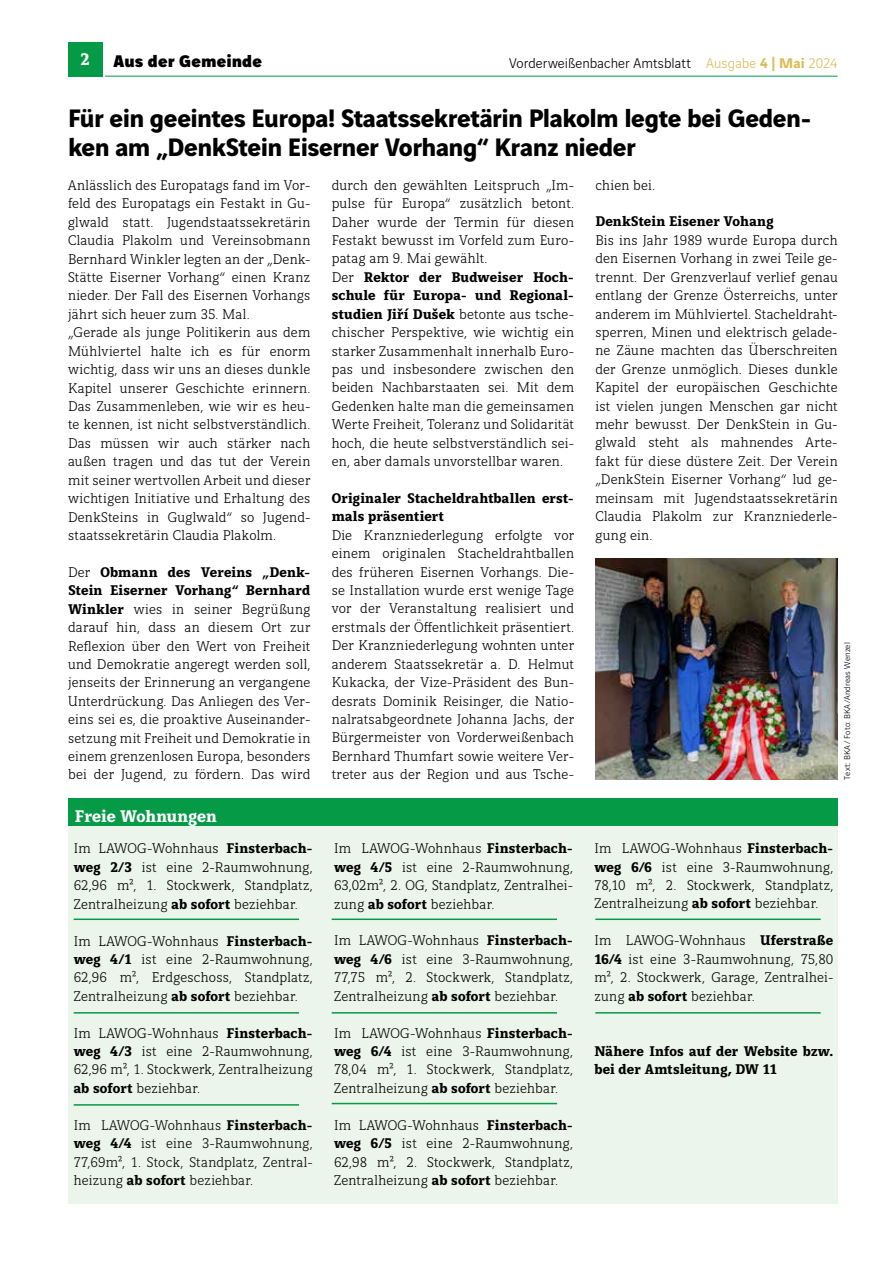
<style>
.page{position:relative;width:893px;height:1263px;background:#fff}
.page>*{position:absolute;margin:0;border:0;box-sizing:border-box;transform-origin:0 0}
.t1{font:700 27px/28.5px "Vinci Sans";letter-spacing:-.02em;color:#000}
.t2{font:700 18px "Vinci Serif";letter-spacing:-.005em;color:#fff}
.t3{font:900 18px "Vinci Sans";letter-spacing:.005em;color:#000}
.t4{font:300 15px/18.5px "Vinci Serif";letter-spacing:.015em;color:#000;text-align:justify}
.t5{font:700 15px/18.5px "Vinci Serif";letter-spacing:.005em;color:#000}
.t6{font:300 15px/18.5px "Vinci Serif";letter-spacing:.01em;color:#050600;text-align:justify}
.t7{font:300 15px "Vinci Sans";letter-spacing:.005em;color:#000}
.t8{font:300 9px "Vinci Sans";letter-spacing:.025em;color:#000}
.s1{color:#dabe5b}
.s2{font-weight:700;color:#dabe5b}
.s3{font-weight:700}
</style>
<div class="page">
<div style="left:68px;top:43px;width:34px;height:34px;background:#049a46"></div>
<hr style="left:105px;top:76px;width:733px;height:1px;background:#049a46">
<img style="left:595px;top:558px;width:243px;height:222px">
<div style="left:68px;top:798px;width:770px;height:38px;background:#049a46"></div>
<div style="left:68px;top:826px;width:770px;height:377px;background:#ecf5eb"></div>
<hr style="left:74px;top:918px;width:225px;height:2px;background:#049a46">
<hr style="left:74px;top:1012px;width:225px;height:1px;background:#049a46">
<hr style="left:74px;top:1104px;width:225px;height:2px;background:#049a46">
<hr style="left:332px;top:918px;width:225px;height:2px;background:#049a46">
<hr style="left:332px;top:1012px;width:225px;height:1px;background:#049a46">
<hr style="left:332px;top:1103px;width:225px;height:1px;background:#049a46">
<hr style="left:595px;top:918px;width:226px;height:2px;background:#049a46">
<hr style="left:595px;top:1012px;width:226px;height:1px;background:#049a46">
<p class="t2" style="left:81px;top:46px;width:10px">2</p>
<p class="t3" style="left:114px;top:46px;width:150px">Aus der Gemeinde</p>
<p class="t7" style="left:509px;top:52px;width:330px">Vorderweißenbacher Amtsblatt <span class="s1">Ausgabe</span> <span class="s2">4 | Mai</span> <span class="s1">2024</span></p>
<h1 class="t1" style="left:68px;top:101px;width:745px">Für ein geeintes Europa! Staatssekretärin Plakolm legte bei Geden&shy;ken am „DenkStein Eiserner Vorhang“ Kranz nieder</h1>
<p class="t4" style="left:68px;top:175px;width:244px;text-align:left">Anlässlich des Europatags fand im Vor&shy;feld des Europatags ein Festakt in Gu&shy;glwald statt. Jugendstaatssekretärin Claudia Plakolm und Vereinsobmann Bernhard Winkler legten an der „Denk-Stätte Eiserner Vorhang“ einen Kranz nieder. Der Fall des Eisernen Vorhangs jährt sich heuer zum 35. Mal.<br>„Gerade als junge Politikerin aus dem Mühlviertel halte ich es für enorm wichtig, dass wir uns an dieses dunkle Kapitel unserer Geschichte erinnern.<br>Das Zusammenleben, wie wir es heu&shy;te kennen, ist nicht selbstverständlich.<br>Das müssen wir auch stärker nach außen tragen und das tut der Verein mit seiner wertvollen Arbeit und dieser wichtigen Initiative und Erhaltung des DenkSteins in Guglwald“ so Jugend&shy;staatssekretärin Claudia Plakolm.</p>
<p class="t4" style="left:68px;top:562px;width:244px">Der <span class="s3">Obmann des Vereins „Denk-Stein Eiserner Vorhang“ Bernhard Winkler</span> wies in seiner Begrüßung darauf hin, dass an diesem Ort zur Reflexion über den Wert von Freiheit und Demokratie angeregt werden soll, jenseits der Erinnerung an vergangene Unterdrückung. Das Anliegen des Ver&shy;eins sei es, die proaktive Auseinander&shy;setzung mit Freiheit und Demokratie in einem grenzenlosen Europa, besonders bei der Jugend, zu fördern. Das wird</p>
<p class="t4" style="left:595px;top:174px;width:61px">chien bei.</p>
<p class="t5" style="left:595px;top:211px;width:180px">DenkStein Eisener Vohang</p>
<p class="t4" style="left:595px;top:230px;width:244px">Bis ins Jahr 1989 wurde Europa durch den Eisernen Vorhang in zwei Teile ge&shy;trennt. Der Grenzverlauf verlief genau entlang der Grenze Österreichs, unter anderem im Mühlviertel. Stacheldraht&shy;sperren, Minen und elektrisch gelade&shy;ne Zäune machten das Überschreiten der Grenze unmöglich. Dieses dunkle Kapitel der europäischen Geschichte ist vielen jungen Menschen gar nicht mehr bewusst. Der DenkStein in Gu&shy;glwald steht als mahnendes Arte&shy;fakt für diese düstere Zeit. Der Verein „DenkStein Eiserner Vorhang“ lud ge&shy;meinsam mit Jugendstaatssekretärin Claudia Plakolm zur Kranzniederle&shy;gung ein.</p>
<p class="t4" style="left:332px;top:175px;width:244px;text-align:left">durch den gewählten Leitspruch „Im&shy;pulse für Europa“ zusätzlich betont.<br>Daher wurde der Termin für diesen Festakt bewusst im Vorfeld zum Euro&shy;patag am 9. Mai gewählt.<br>Der <span class="s3">Rektor der Budweiser Hoch&shy;schule für Europa- und Regional&shy;studien Jiří Dušek</span> betonte aus tsche&shy;chischer Perspektive, wie wichtig ein starker Zusammenhalt innerhalb Euro&shy;pas und insbesondere zwischen den beiden Nachbarstaaten sei. Mit dem Gedenken halte man die gemeinsamen Werte Freiheit, Toleranz und Solidarität hoch, die heute selbstverständlich sei&shy;en, aber damals unvorstellbar waren.</p>
<p class="t5" style="left:332px;top:488px;width:244px">Originaler Stacheldrahtballen erst&shy;mals präsentiert</p>
<p class="t4" style="left:332px;top:525px;width:244px">Die Kranzniederlegung erfolgte vor einem originalen Stacheldrahtballen des früheren Eisernen Vorhangs. Die&shy;se Installation wurde erst wenige Tage vor der Veranstaltung realisiert und erstmals der Öffentlichkeit präsentiert.<br>Der Kranzniederlegung wohnten unter anderem Staatssekretär a. D. Helmut Kukacka, der Vize-Präsident des Bun&shy;desrats Dominik Reisinger, die Natio&shy;nalratsabgeordnete Johanna Jachs, der Bürgermeister von Vorderweißenbach Bernhard Thumfart sowie weitere Ver&shy;treter aus der Region und aus Tsche-</p>
<p class="t8" style="left:841px;top:780px;width:139px;rotate:-90deg">Text: BKA/ Foto: BKA/Andreas Wenzel</p>
<p class="t2" style="left:75px;top:803px;width:143px">Freie Wohnungen</p>
<p class="t4" style="left:74px;top:838px;width:241px">Im LAWOG-Wohnhaus <span class="s3">Finsterbach&shy;weg 2/3</span> ist eine 2-Raumwohnung, 62,96 m², 1. Stockwerk, Standplatz, Zentralheizung <span class="s3">ab sofort</span> beziehbar.</p>
<p class="t4" style="left:74px;top:930px;width:241px">Im LAWOG-Wohnhaus <span class="s3">Finsterbach&shy;weg 4/1</span> ist eine 2-Raumwohnung, 62,96 m², Erdgeschoss, Standplatz, Zentralheizung <span class="s3">ab sofort</span> beziehbar.</p>
<p class="t4" style="left:74px;top:1022px;width:241px">Im LAWOG-Wohnhaus <span class="s3">Finsterbach&shy;weg 4/3</span> ist eine 2-Raumwohnung, 62,96 m², 1. Stockwerk, Zentralheizung <span class="s3">ab sofort</span> beziehbar.</p>
<p class="t6" style="left:74px;top:1114px;width:241px">Im LAWOG-Wohnhaus <span class="s3">Finsterbach&shy;weg 4/4</span> ist eine 3-Raumwohnung, 77,69m², 1. Stock, Standplatz, Zentral&shy;heizung <span class="s3">ab sofort</span> beziehbar.</p>
<p class="t4" style="left:334px;top:838px;width:241px">Im LAWOG-Wohnhaus <span class="s3">Finsterbach&shy;weg 4/5</span> ist eine 2-Raumwohnung, 63,02m², 2. OG, Standplatz, Zentralhei&shy;zung <span class="s3">ab sofort</span> beziehbar.</p>
<p class="t4" style="left:334px;top:930px;width:241px">Im LAWOG-Wohnhaus <span class="s3">Finsterbach&shy;weg 4/6</span> ist eine 3-Raumwohnung, 77,75 m², 2. Stockwerk, Standplatz, Zentralheizung <span class="s3">ab sofort</span> beziehbar.</p>
<p class="t4" style="left:334px;top:1022px;width:241px">Im LAWOG-Wohnhaus <span class="s3">Finsterbach&shy;weg 6/4</span> ist eine 3-Raumwohnung, 78,04 m², 1. Stockwerk, Standplatz, Zentralheizung <span class="s3">ab sofort</span> beziehbar.</p>
<p class="t4" style="left:334px;top:1114px;width:241px">Im LAWOG-Wohnhaus <span class="s3">Finsterbach&shy;weg 6/5</span> ist eine 2-Raumwohnung, 62,98 m², 2. Stockwerk, Standplatz, Zentralheizung <span class="s3">ab sofort</span> beziehbar.</p>
<p class="t4" style="left:594px;top:838px;width:241px">Im LAWOG-Wohnhaus <span class="s3">Finsterbach&shy;weg 6/6</span> ist eine 3-Raumwohnung, 78,10 m², 2. Stockwerk, Standplatz, Zentralheizung <span class="s3">ab sofort</span> beziehbar.</p>
<p class="t4" style="left:594px;top:930px;width:241px">Im LAWOG-Wohnhaus <span class="s3">Uferstraße 16/4</span> ist eine 3-Raumwohnung, 75,80 m², 2. Stockwerk, Garage, Zentralhei&shy;zung <span class="s3">ab sofort</span> beziehbar.</p>
<p class="t5" style="left:594px;top:1041px;width:241px">Nähere Infos auf der Website bzw. bei der Amtsleitung, DW 11</p>
</div>
